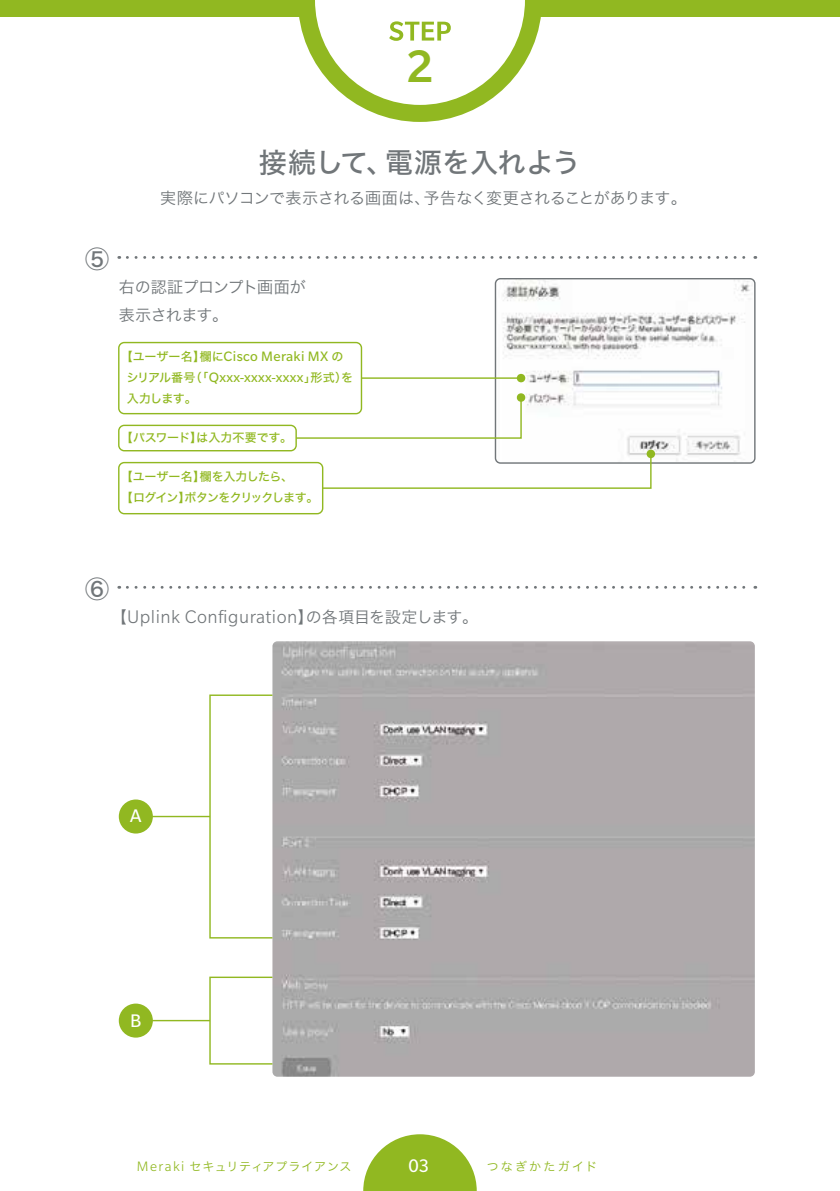
<style>
.page{position:relative;width:840px;height:1191px;background:#fff}
.page>*{position:absolute;margin:0;border:0;box-sizing:border-box;transform-origin:0 0}
.t1{font:500 49.6px "Slate Pro";color:#91b821}
.t2{font:28px "Hira Kaku Std W5";letter-spacing:-.01em;color:#717679}
.t3{font:24px "Hira Kaku Std W5";color:#717679}
.t4{font:300 19.8px "Slate Pro";letter-spacing:.025em;color:#717679}
.t5{font:19.8px "Slate Pro";color:#fff}
.t6{font:16px/28px "Hira Kaku Std W3";letter-spacing:-.025em;color:#717679}
.t7{font:14.8px/21px "Slate Pro";letter-spacing:.025em;color:#91b821}
.t8{font:12px/21px "Hira Kaku Std W5";letter-spacing:-.045em;color:#91b821}
.t9{font:12px "Hira Kaku Std W3";letter-spacing:.05em;color:#91b821}
.t10{font:12px "Hira Kaku Std W5";letter-spacing:-.015em;color:#91b821}
.t11{font:12px "Hira Kaku Std W3";letter-spacing:.175em;color:#91b821}
.s1{font-family:"Hira Kaku Std W5";font-size:12px}
.s2{font-family:"Hira Kaku Std W3";font-weight:400;font-size:16px}
.s3{font-family:"Slate Pro";font-weight:300;font-size:14.8px}
</style>
<div class="page">
<img style="left:496px;top:280px;width:256px;height:182px">
<svg style="left:127px;top:256px;width:628px;height:3px"></svg>
<svg style="left:127px;top:586px;width:628px;height:3px"></svg>
<div style="left:494px;top:278px;width:261px;height:186px;border:1px solid #717679;border-radius:5px"></div>
<div style="left:118px;top:342px;width:244px;height:72px;border:1px solid #91b821;border-radius:6px"></div>
<div style="left:118px;top:462px;width:205px;height:52px;border:1px solid #91b821;border-radius:6px"></div>
<div style="left:118px;top:425px;width:179px;height:26px;border:1px solid #91b821;border-radius:6px"></div>
<svg style="left:294px;top:393px;width:231px;height:46px"></svg>
<hr style="left:361px;top:377px;width:159px;height:2px;background:#91b821">
<svg style="left:516px;top:373px;width:9px;height:10px"></svg>
<svg style="left:321px;top:449px;width:334px;height:40px"></svg>
<img style="left:272px;top:641px;width:482px;height:435px">
<div style="left:209px;top:694px;width:64px;height:244px;border:1px solid #91b821"></div>
<hr style="left:147px;top:816px;width:63px;height:1px;background:#91b821">
<div style="left:119px;top:799px;width:34px;height:34px;background:#91b821;border-radius:50%"></div>
<div style="left:209px;top:976px;width:64px;height:88px;border:1px solid #91b821"></div>
<hr style="left:147px;top:1020px;width:63px;height:1px;background:#91b821">
<div style="left:119px;top:1003px;width:34px;height:34px;background:#91b821;border-radius:50%"></div>
<svg style="left:363px;top:1134px;width:113px;height:57px"></svg>
<div style="left:0;top:0;width:839px;height:17px;background:#91b821"></div>
<svg style="left:299px;top:0;width:242px;height:122px"></svg>
<h1 class="t1" style="left:406px;top:39px;width:29px">2</h1>
<h2 class="t2" style="left:259px;top:141px;width:322px">接続して、電源を入れよう</h2>
<p class="t6" style="left:160px;top:184px;width:528px">実際にパソコンで表示される画面は、予告なく変更されることがあります。</p>
<h3 class="t3" style="left:85px;top:240px;width:25px">⑤</h3>
<p class="t6" style="left:119px;top:272px;width:188px">右の認証プロンプト画面が表示されます。</p>
<p class="t7" style="left:126px;top:346px;width:228px;text-indent:-5px"><span class="s1">【ユーザー名】欄に</span>Cisco Meraki MX <span class="s1">のシリアル番号（「</span>Qxxx-xxxx-xxxx<span class="s1">」形式）を</span></p>
<p class="t8" style="left:127px;top:388px;width:71px">入力します。</p>
<p class="t10" style="left:121px;top:428px;width:173px">【パスワード】は入力不要です。</p>
<p class="t8" style="left:121px;top:466px;width:199px">【ユーザー名】欄を入力したら、<br>【ログイン】ボタンをクリックします。</p>
<h3 class="t3" style="left:85px;top:570px;width:25px">⑥</h3>
<p class="t4" style="left:111px;top:606px;width:369px"><span class="s2">【</span>Uplink Configuration<span class="s2">】の各項目を設定します。</span></p>
<p class="t5" style="left:130px;top:805px;width:13px">A</p>
<p class="t5" style="left:130px;top:1010px;width:13px">B</p>
<p class="t9" style="left:137px;top:1157px;width:216px"><span class="s3">Meraki</span> セキュリティアプライアンス</p>
<p class="t5" style="left:408px;top:1155px;width:22px">03</p>
<p class="t11" style="left:486px;top:1157px;width:112px">つなぎかたガイド</p>
</div>
